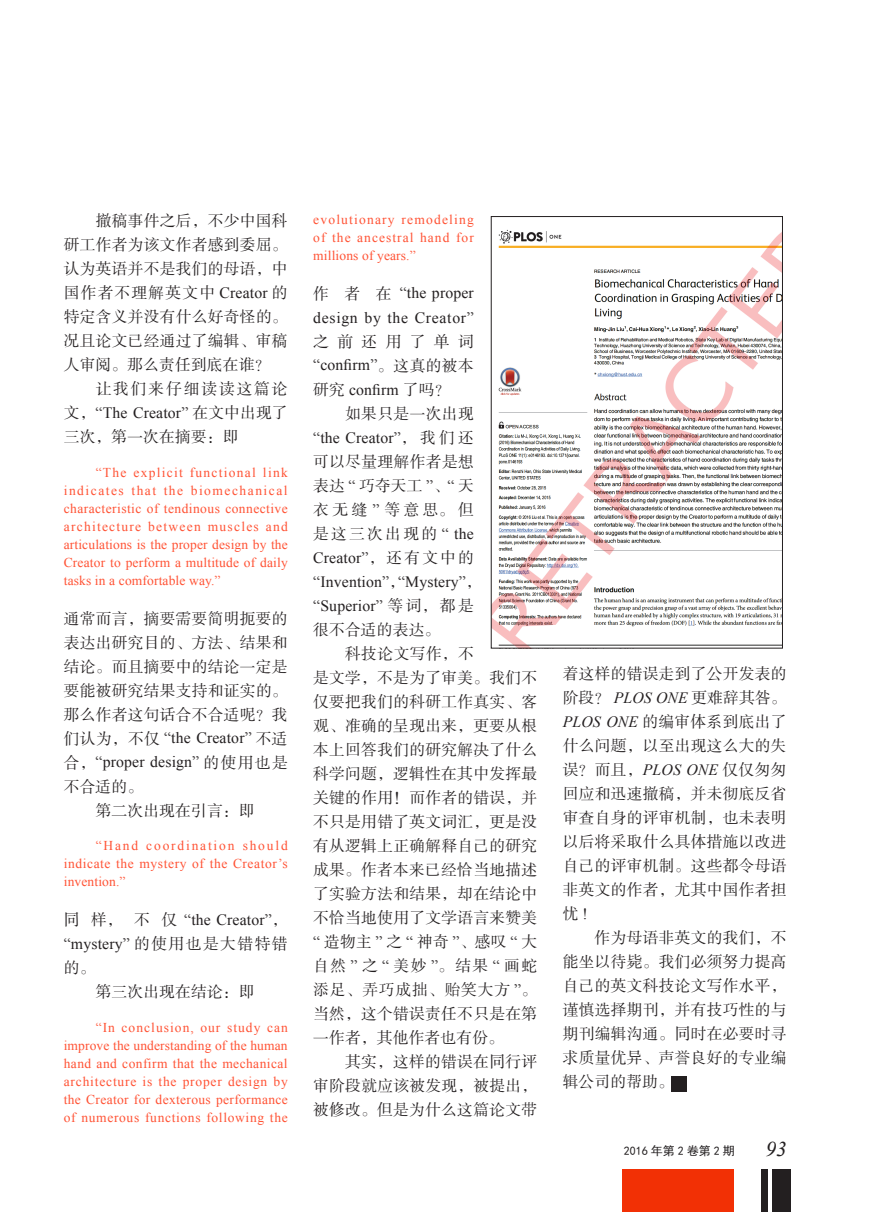
<style>
.page{position:relative;width:893px;height:1212px;background:#fff}
.page>*{position:absolute;margin:0;border:0;box-sizing:border-box;transform-origin:0 0}
.t1{font:italic 21px "Times New Roman";color:#231f20}
.t2{font:15.75px/24px "FZSSJW GB1 0";letter-spacing:.015em;color:#231f20;text-align:justify}
.t3{font:15.75px/24px "Times New Roman";letter-spacing:.01em;color:#231f20}
.t4{font:15.75px/24px "Times New Roman";letter-spacing:.045em;color:#231f20}
.t5{font:15.75px "FZSSJW GB1 0";letter-spacing:.055em;color:#231f20}
.t6{font:15.75px "FZSSJW GB1 0";letter-spacing:.12em;color:#231f20}
.t7{font:15.75px "FZSSJW GB1 0";letter-spacing:.535em;color:#231f20}
.t8{font:13.5px/18px "Times New Roman";letter-spacing:.045em;color:#ff5335;text-align:justify}
.t9{font:12px "Sim Hei";color:#231f20}
.s1{font-family:"Times New Roman"}
.s2{font-family:"FZSSJW GB1 0"}
.s3{font-family:"Times New Roman";font-style:italic}
</style>
<div class="page">
<div style="left:622px;top:1169px;width:112px;height:43px;background:#f23005"></div>
<div style="left:772px;top:1169px;width:19px;height:43px;background:#231f20"></div>
<div style="left:761px;top:1169px;width:6px;height:43px;background:#231f20"></div>
<img style="left:493px;top:229px;width:288px;height:417px">
<div style="left:491px;top:216px;width:292px;height:432px;border:1px solid #231f20"></div>
<div style="left:671px;top:1076px;width:16px;height:15px;background:#231f20"></div>
<p class="t2" style="left:64px;top:210px;width:225px;text-indent:32px">撤稿事件之后，不少中国科研工作者为该文作者感到委屈。认为英语并不是我们的母语，中国作者不理解英文中 <span class="s1">Creator</span> 的特定含义并没有什么好奇怪的。况且论文已经通过了编辑、审稿人审阅。那么责任到底在谁？</p>
<p class="t6" style="left:96px;top:381px;width:193px">让我们来仔细读读这篇论</p>
<p class="t3" style="left:64px;top:400px;width:225px"><span class="s2">文，</span>“The Creator” <span class="s2">在文中出现了</span></p>
<p class="t2" style="left:64px;top:426px;width:176px">三次，第一次在摘要：即</p>
<p class="t8" style="left:64px;top:463px;width:226px;text-indent:32px">“The explicit functional link indicates that the biomechanical characteristic of tendinous connective architecture between muscles and articulations is the proper design by the Creator to perform a multitude of daily tasks in a comfortable way.”</p>
<p class="t2" style="left:64px;top:607px;width:225px">通常而言，摘要需要简明扼要的表达出研究目的、方法、结果和结论。而且摘要中的结论一定是要能被研究结果支持和证实的。那么作者这句话合不合适呢？我</p>
<p class="t3" style="left:64px;top:726px;width:225px"><span class="s2">们认为，不仅</span> “the Creator” <span class="s2">不适合，</span>“proper design” <span class="s2">的使用也是</span></p>
<p class="t2" style="left:96px;top:775px;width:160px;text-indent:-32px">不合适的。<br>第二次出现在引言：即</p>
<p class="t8" style="left:64px;top:836px;width:225px;text-indent:32px">“Hand coordination should indicate the mystery of the Creator’s invention.”</p>
<p class="t3" style="left:64px;top:907px;width:225px"><span class="s2">同 样， 不 仅</span> “the Creator”<span class="s2">，</span>“mystery” <span class="s2">的使用也是大错特错</span></p>
<p class="t2" style="left:64px;top:957px;width:33px">的。</p>
<p class="t2" style="left:96px;top:981px;width:160px">第三次出现在结论：即</p>
<p class="t8" style="left:64px;top:1018px;width:226px;text-indent:32px">“In conclusion, our study can improve the understanding of the human hand and confirm that the mechanical architecture is the proper design by the Creator for dexterous performance of numerous functions following the</p>
<p class="t8" style="left:313px;top:210px;width:162px">evolutionary remodeling of the ancestral hand for millions of years.”</p>
<p class="t4" style="left:313px;top:281px;width:162px"><span class="s2">作 者 在</span> “the proper design by the Creator”</p>
<p class="t7" style="left:313px;top:333px;width:162px">之前还用了单词</p>
<p class="t3" style="left:313px;top:353px;width:162px">“confirm”<span class="s2">。这真的被本研究</span> confirm <span class="s2">了吗？</span></p>
<p class="t2" style="left:345px;top:402px;width:130px">如果只是一次出现</p>
<p class="t3" style="left:313px;top:425px;width:162px">“the Creator”<span class="s2">，我们还</span></p>
<p class="t2" style="left:313px;top:450px;width:162px">可以尽量理解作者是想表达 <span class="s1">“</span> 巧夺天工 <span class="s1">”</span>、<span class="s1">“</span> 天衣无缝<span class="s1">”</span>等意思。但是这三次出现的 <span class="s1">“ the</span></p>
<p class="t3" style="left:313px;top:545px;width:170px">Creator”<span class="s2">，还有文中的</span>“Invention”<span class="s2">，</span>“Mystery”<span class="s2">，</span>“Superior” <span class="s2">等词，都是</span></p>
<p class="t2" style="left:313px;top:618px;width:129px">很不合适的表达。</p>
<p class="t2" style="left:345px;top:642px;width:130px">科技论文写作，不</p>
<p class="t2" style="left:313px;top:666px;width:225px">是文学，不是为了审美。我们不</p>
<p class="t2" style="left:313px;top:690px;width:225px">仅要把我们的科研工作真实、客</p>
<p class="t2" style="left:313px;top:714px;width:225px">观、准确的呈现出来，更要从根</p>
<p class="t2" style="left:313px;top:738px;width:225px">本上回答我们的研究解决了什么</p>
<p class="t2" style="left:313px;top:762px;width:225px">科学问题，逻辑性在其中发挥最</p>
<p class="t2" style="left:313px;top:786px;width:225px">关键的作用！而作者的错误，并</p>
<p class="t2" style="left:313px;top:810px;width:225px">不只是用错了英文词汇，更是没</p>
<p class="t2" style="left:313px;top:834px;width:225px">有从逻辑上正确解释自己的研究</p>
<p class="t2" style="left:313px;top:858px;width:225px">成果。作者本来已经恰当地描述</p>
<p class="t2" style="left:313px;top:882px;width:225px">了实验方法和结果，却在结论中</p>
<p class="t2" style="left:313px;top:906px;width:225px">不恰当地使用了文学语言来赞美</p>
<p class="t2" style="left:313px;top:930px;width:225px"><span class="s1">“</span>造物主<span class="s1">”</span>之<span class="s1">“</span>神奇<span class="s1">”</span>、感叹<span class="s1">“</span>大</p>
<p class="t2" style="left:313px;top:954px;width:225px">自然<span class="s1">”</span>之<span class="s1">“</span>美妙<span class="s1">”</span>。结果<span class="s1">“</span>画蛇</p>
<p class="t5" style="left:313px;top:981px;width:225px">添足、弄巧成拙、贻笑大方 <span class="s1">”</span>。</p>
<p class="t2" style="left:313px;top:1002px;width:225px">当然，这个错误责任不只是在第</p>
<p class="t2" style="left:313px;top:1026px;width:192px">一作者，其他作者也有份。</p>
<p class="t2" style="left:345px;top:1050px;width:193px">其实，这样的错误在同行评</p>
<p class="t2" style="left:313px;top:1074px;width:225px">审阶段就应该被发现，被提出，</p>
<p class="t2" style="left:313px;top:1098px;width:225px">被修改。但是为什么这篇论文带</p>
<p class="t2" style="left:563px;top:662px;width:225px">着这样的错误走到了公开发表的阶段？ <span class="s3">PLOS ONE</span> 更难辞其咎。<span class="s3">PLOS ONE</span> 的编审体系到底出了什么问题，以至出现这么大的失误？而且，<span class="s3">PLOS ONE</span> 仅仅匆匆回应和迅速撤稿，并未彻底反省审查自身的评审机制，也未表明以后将采取什么具体措施以改进自己的评审机制。这些都令母语非英文的作者，尤其中国作者担忧 <span class="s1">!</span></p>
<p class="t2" style="left:563px;top:926px;width:225px;text-indent:32px">作为母语非英文的我们，不能坐以待毙。我们必须努力提高自己的英文科技论文写作水平，谨慎选择期刊，并有技巧性的与期刊编辑沟通。同时在必要时寻求质量优异、声誉良好的专业编辑公司的帮助。</p>
<p class="t9" style="left:624px;top:1144px;width:112px">2016 年第 2 卷第 2 期</p>
<h1 class="t1" style="left:766px;top:1134px;width:22px">93</h1>
</div>
